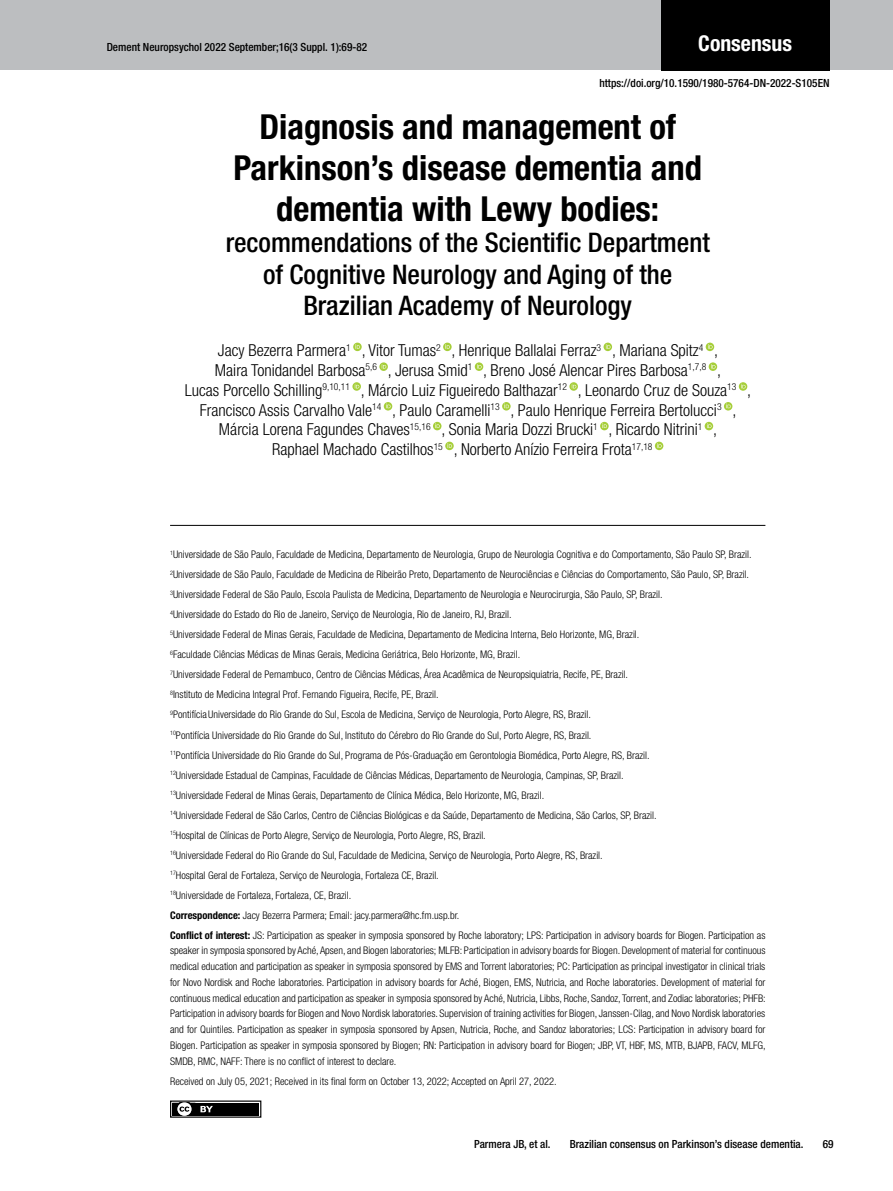
<style>
.page{position:relative;width:893px;height:1191px;background:#fff}
.page>*{position:absolute;margin:0;border:0;box-sizing:border-box;transform-origin:0 0}
.t1{font:700 condensed 34.5px/40.5px "Helvetica Neue LT Std";color:#000;text-align:center}
.t2{font:500 condensed 27px/31.5px "Helvetica Neue LT Std";color:#000;text-align:center}
.t3{font:700 condensed 21.75px "Helvetica Neue LT Std";color:#fff}
.t4{font:300 condensed 16.5px "Helvetica Neue LT Std";color:#000}
.t5{font:500 condensed 11.25px "Helvetica Neue LT Std";color:#000}
.t6{font:300 condensed 10.5px/20px "Helvetica Neue LT Std";color:#000}
.s1{font-weight:700}
</style>
<div class="page">
<div style="left:0;top:0;width:893px;height:70px;background:#bcbec0"></div>
<div style="left:661px;top:0;width:168px;height:70px;background:#000"></div>
<div style="left:170px;top:1100px;width:91px;height:17px;border:1px solid #000"></div>
<div style="left:172px;top:1102px;width:87px;height:13px;background:#000"></div>
<svg style="left:172px;top:1102px;width:41px;height:13px"></svg>
<svg style="left:353px;top:342px;width:9px;height:9px"></svg>
<svg style="left:355px;top:344px;width:5px;height:5px"></svg>
<svg style="left:443px;top:342px;width:9px;height:9px"></svg>
<svg style="left:445px;top:344px;width:5px;height:5px"></svg>
<svg style="left:604px;top:342px;width:8px;height:9px"></svg>
<svg style="left:606px;top:344px;width:4px;height:5px"></svg>
<div style="left:706px;top:342px;width:8px;height:9px;background:#a6ce39;border-radius:50%"></div>
<svg style="left:708px;top:344px;width:5px;height:5px"></svg>
<svg style="left:379px;top:362px;width:9px;height:9px"></svg>
<svg style="left:382px;top:364px;width:4px;height:4px"></svg>
<svg style="left:475px;top:362px;width:8px;height:9px"></svg>
<svg style="left:477px;top:364px;width:5px;height:4px"></svg>
<svg style="left:709px;top:362px;width:8px;height:9px"></svg>
<svg style="left:711px;top:364px;width:5px;height:4px"></svg>
<svg style="left:352px;top:382px;width:9px;height:9px"></svg>
<svg style="left:355px;top:384px;width:4px;height:4px"></svg>
<svg style="left:569px;top:382px;width:9px;height:9px"></svg>
<svg style="left:572px;top:384px;width:4px;height:4px"></svg>
<svg style="left:739px;top:382px;width:8px;height:9px"></svg>
<svg style="left:741px;top:384px;width:5px;height:4px"></svg>
<svg style="left:384px;top:402px;width:8px;height:8px"></svg>
<svg style="left:386px;top:403px;width:5px;height:5px"></svg>
<svg style="left:502px;top:402px;width:9px;height:8px"></svg>
<svg style="left:504px;top:403px;width:5px;height:5px"></svg>
<svg style="left:724px;top:402px;width:8px;height:8px"></svg>
<svg style="left:726px;top:403px;width:5px;height:5px"></svg>
<div style="left:433px;top:422px;width:8px;height:8px;background:#a6ce39;border-radius:50%"></div>
<svg style="left:435px;top:423px;width:5px;height:5px"></svg>
<svg style="left:600px;top:422px;width:9px;height:8px"></svg>
<svg style="left:602px;top:423px;width:5px;height:5px"></svg>
<div style="left:705px;top:422px;width:8px;height:8px;background:#a6ce39;border-radius:50%"></div>
<svg style="left:707px;top:423px;width:5px;height:5px"></svg>
<svg style="left:445px;top:441px;width:9px;height:9px"></svg>
<svg style="left:447px;top:443px;width:5px;height:5px"></svg>
<svg style="left:655px;top:441px;width:8px;height:9px"></svg>
<svg style="left:657px;top:443px;width:5px;height:5px"></svg>
<hr style="left:170px;top:525px;width:595px;height:1px;background:#000">
<p class="t5" style="left:107px;top:41px;width:262px">Dement Neuropsychol 2022 September;16(3 Suppl. 1):69-82</p>
<h3 class="t3" style="left:698px;top:31px;width:95px">Consensus</h3>
<p class="t5" style="left:599px;top:76px;width:232px">https://doi.org/10.1590/1980-5764-DN-2022-S105EN</p>
<h1 class="t1" style="left:233px;top:106px;width:470px">Diagnosis and management of<br>Parkinson’s disease dementia and dementia with Lewy bodies:</h1>
<h2 class="t2" style="left:226px;top:226px;width:486px">recommendations of the Scientific Department of Cognitive Neurology and Aging of the<br>Brazilian Academy of Neurology</h2>
<h3 class="t4" style="left:218px;top:341px;width:502px">Jacy Bezerra Parmera<sup>1</sup> , Vitor Tumas<sup>2</sup> , Henrique Ballalai Ferraz<sup>3</sup> , Mariana Spitz<sup>4</sup> ,</h3>
<h3 class="t4" style="left:215px;top:361px;width:508px">Maira Tonidandel Barbosa<sup>5,6</sup> , Jerusa Smid<sup>1</sup> , Breno José Alencar Pires Barbosa<sup>1,7,8</sup> ,</h3>
<h3 class="t4" style="left:185px;top:380px;width:568px">Lucas Porcello Schilling<sup>9,10,11</sup> , Márcio Luiz Figueiredo Balthazar<sup>12</sup> , Leonardo Cruz de Souza<sup>13</sup> ,</h3>
<h3 class="t4" style="left:200px;top:400px;width:538px">Francisco Assis Carvalho Vale<sup>14</sup> , Paulo Caramelli<sup>13</sup> , Paulo Henrique Ferreira Bertolucci<sup>3</sup> ,</h3>
<h3 class="t4" style="left:219px;top:420px;width:500px">Márcia Lorena Fagundes Chaves<sup>15,16</sup> , Sonia Maria Dozzi Brucki<sup>1</sup> , Ricardo Nitrini<sup>1</sup> ,</h3>
<h3 class="t4" style="left:272px;top:440px;width:382px">Raphael Machado Castilhos<sup>15</sup> , Norberto Anízio Ferreira Frota<sup>17,18</sup></h3>
<p class="t6" style="left:170px;top:544px;width:597px"><sup>1</sup>Universidade de São Paulo, Faculdade de Medicina, Departamento de Neurologia, Grupo de Neurologia Cognitiva e do Comportamento, São Paulo SP, Brazil.<br><sup>2</sup>Universidade de São Paulo, Faculdade de Medicina de Ribeirão Preto, Departamento de Neurociências e Ciências do Comportamento, São Paulo, SP, Brazil.<br><sup>3</sup>Universidade Federal de São Paulo, Escola Paulista de Medicina, Departamento de Neurologia e Neurocirurgia, São Paulo, SP, Brazil.<br><sup>4</sup>Universidade do Estado do Rio de Janeiro, Serviço de Neurologia, Rio de Janeiro, RJ, Brazil.<br><sup>5</sup>Universidade Federal de Minas Gerais, Faculdade de Medicina, Departamento de Medicina Interna, Belo Horizonte, MG, Brazil.<br><sup>6</sup>Faculdade Ciências Médicas de Minas Gerais, Medicina Geriátrica, Belo Horizonte, MG, Brazil.<br><sup>7</sup>Universidade Federal de Pernambuco, Centro de Ciências Médicas, Área Acadêmica de Neuropsiquiatria, Recife, PE, Brazil.<br><sup>8</sup>Instituto de Medicina Integral Prof. Fernando Figueira, Recife, PE, Brazil.<br><sup>9</sup>Pontifícia Universidade do Rio Grande do Sul, Escola de Medicina, Serviço de Neurologia, Porto Alegre, RS, Brazil.<br><sup>10</sup>Pontifícia Universidade do Rio Grande do Sul, Instituto do Cérebro do Rio Grande do Sul, Porto Alegre, RS, Brazil.<br><sup>11</sup>Pontifícia Universidade do Rio Grande do Sul, Programa de Pós-Graduação em Gerontologia Biomédica, Porto Alegre, RS, Brazil.<br><sup>12</sup>Universidade Estadual de Campinas, Faculdade de Ciências Médicas, Departamento de Neurologia, Campinas, SP, Brazil.<br><sup>13</sup>Universidade Federal de Minas Gerais, Departamento de Clínica Médica, Belo Horizonte, MG, Brazil.<br><sup>14</sup>Universidade Federal de São Carlos, Centro de Ciências Biológicas e da Saúde, Departamento de Medicina, São Carlos, SP, Brazil.<br><sup>15</sup>Hospital de Clínicas de Porto Alegre, Serviço de Neurologia, Porto Alegre, RS, Brazil.<br><sup>16</sup>Universidade Federal do Rio Grande do Sul, Faculdade de Medicina, Serviço de Neurologia, Porto Alegre, RS, Brazil.<br><sup>17</sup>Hospital Geral de Fortaleza, Serviço de Neurologia, Fortaleza CE, Brazil.<br><sup>18</sup>Universidade de Fortaleza, Fortaleza, CE, Brazil.<br><span class="s1">Correspondence:</span> Jacy Bezerra Parmera; Email: jacy.parmera@hc.fm.usp.br.<br><span class="s1">Conflict of interest:</span> JS: Participation as speaker in symposia sponsored by Roche laboratory; LPS: Participation in advisory boards for Biogen. Participation as</p>
<p class="t6" style="left:170px;top:942px;width:597px;line-height:15.8px;text-align:justify">speaker in symposia sponsored by Aché, Apsen, and Biogen laboratories; MLFB: Participation in advisory boards for Biogen. Development of material for continuous medical education and participation as speaker in symposia sponsored by EMS and Torrent laboratories; PC: Participation as principal investigator in clinical trials for Novo Nordisk and Roche laboratories. Participation in advisory boards for Aché, Biogen, EMS, Nutricia, and Roche laboratories. Development of material for continuous medical education and participation as speaker in symposia sponsored by Aché, Nutricia, Libbs, Roche, Sandoz, Torrent, and Zodiac laboratories; PHFB:<br>Participation in advisory boards for Biogen and Novo Nordisk laboratories. Supervision of training activities for Biogen, Janssen-Cilag, and Novo Nordisk laboratories and for Quintiles. Participation as speaker in symposia sponsored by Apsen, Nutricia, Roche, and Sandoz laboratories; LCS: Participation in advisory board for Biogen. Participation as speaker in symposia sponsored by Biogen; RN: Participation in advisory board for Biogen; JBP, VT, HBF, MS, MTB, BJAPB, FACV, MLFG, SMDB, RMC, NAFF: There is no conflict of interest to declare.</p>
<p class="t6" style="left:170px;top:1070px;width:388px">Received on July 05, 2021; Received in its final form on October 13, 2022; Accepted on April 27, 2022.</p>
<p class="t5" style="left:474px;top:1137px;width:78px">Parmera JB, et al.</p>
<p class="t5" style="left:570px;top:1137px;width:235px">Brazilian consensus on Parkinson’s disease dementia.</p>
<p class="t5" style="left:823px;top:1137px;width:12px">69</p>
</div>
